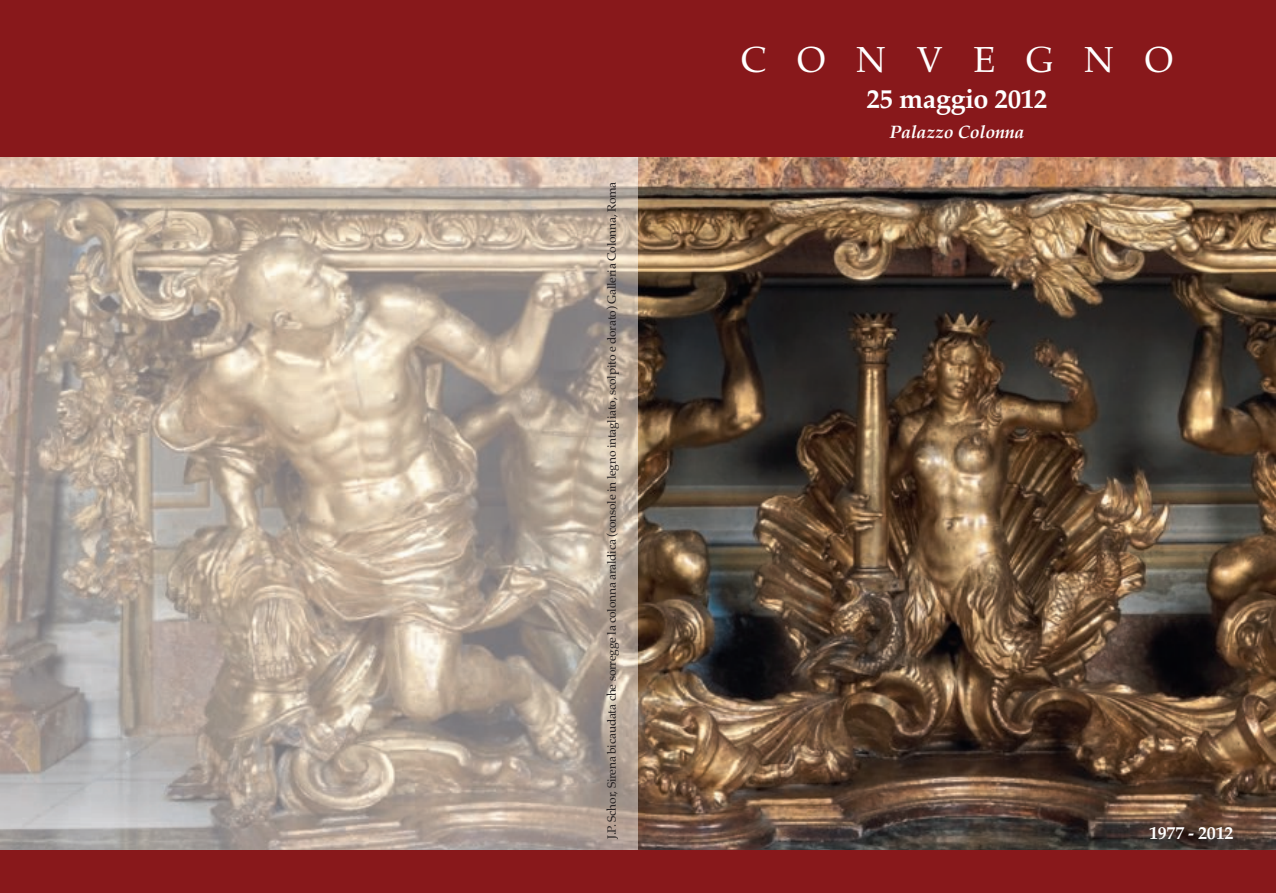
<style>
.page{position:relative;width:1276px;height:893px;background:#fff}
.page>*{position:absolute;margin:0;border:0;box-sizing:border-box;transform-origin:0 0}
.t1{font:36px "Palatino";letter-spacing:.85em;color:#fff}
.t2{font:700 27px "Palatino";letter-spacing:-.015em;color:#fff}
.t3{font:italic 700 18px "Palatino";letter-spacing:-.015em;color:#fff}
.t4{font:700 18px "Palatino";letter-spacing:-.015em;color:#fff}
.t5{font:12px "Palatino";letter-spacing:-.02em;color:#231f20}
</style>
<div class="page">
<img style="left:638px;top:157px;width:638px;height:693px">
<img style="left:0;top:157px;width:638px;height:693px">
<div style="left:0;top:0;width:1276px;height:157px;background:#88181b"></div>
<div style="left:0;top:850px;width:1276px;height:43px;background:#88181b"></div>
<p class="t5" style="left:604px;top:839px;width:659px;rotate:-90deg">J.P. Schor, Sirena bicaudata che sorregge la colonna araldica (console in legno intagliato, scolpito e dorato) Galleria Colonna, Roma</p>
<h1 class="t1" style="left:741px;top:36px;width:433px">CONVEGNO</h1>
<h2 class="t2" style="left:866px;top:82px;width:182px">25 maggio 2012</h2>
<h3 class="t3" style="left:889px;top:121px;width:137px">Palazzo Colonna</h3>
<h3 class="t4" style="left:1149px;top:822px;width:86px">1977 - 2012</h3>
</div>
